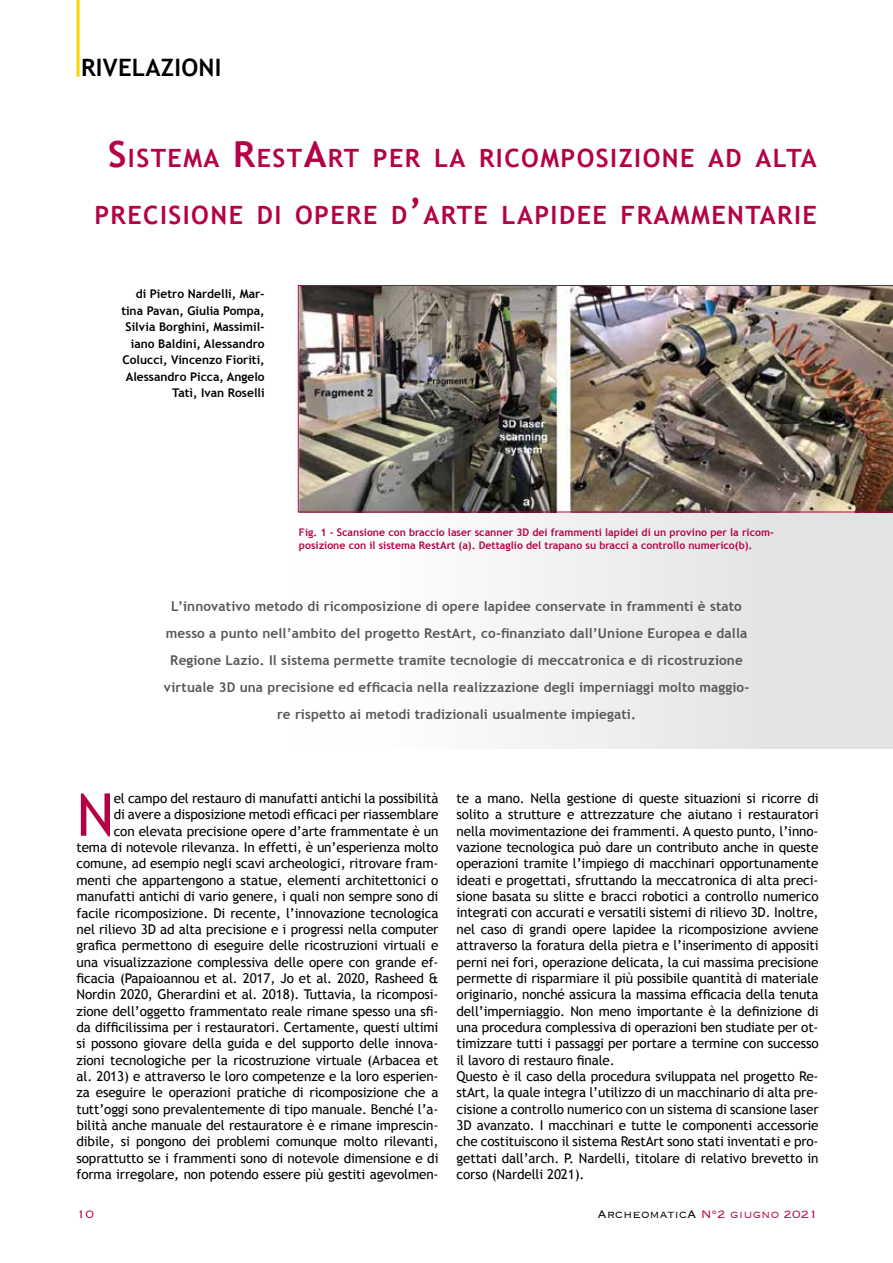
<style>
.page{position:relative;width:893px;height:1263px;background:#fff}
.page>*{position:absolute;margin:0;border:0;box-sizing:border-box;transform-origin:0 0}
.t1{font:59.25px "Trebuchet MS";color:#b40247}
.t2{font:700 25.2px "Trebuchet MS";letter-spacing:.055em;color:#b40247}
.t3{font:700 24px "Trebuchet MS";letter-spacing:.01em;color:#000}
.t4{font:300 14.1px "Copperplate";color:#b40247}
.t5{font:13.5px/16.4px "Trebuchet MS";letter-spacing:-.01em;color:#000;text-align:right}
.t6{font:700 13.5px/27px "Trebuchet MS";letter-spacing:.01em;color:#575756;text-align:center}
.t7{font:700 12px/16.5px "Trebuchet MS";color:#000;text-align:right}
.t8{font:700 10.5px/12.6px "Trebuchet MS";color:#b40247}
.s1{font-size:36px}
.s2{color:#000}
</style>
<div class="page">
<div style="left:288px;top:285px;width:605px;height:463px;background:linear-gradient(to right,#fff,#dfdfdf)"></div>
<img style="left:298px;top:285px;width:595px;height:227px">
<hr style="left:77px;top:0;width:3px;height:77px;background:#f7d200">
<h3 class="t3" style="left:81px;top:53px;width:142px">RIVELAZIONI</h3>
<h2 class="t2" style="left:108px;top:143px;width:710px"><span class="s1">S</span>ISTEMA <span class="s1">R</span>EST<span class="s1">A</span>RT PER LA RICOMPOSIZIONE AD ALTA</h2>
<h2 class="t2" style="left:94px;top:200px;width:724px">PRECISIONE DI OPERE D<span class="s1">’</span>ARTE LAPIDEE FRAMMENTARIE</h2>
<p class="t7" style="left:121px;top:286px;width:145px">di Pietro Nardelli, Mar&shy;tina Pavan, Giulia Pompa,<br>Silvia Borghini, Massimil&shy;iano Baldini, Alessandro<br>Colucci, Vincenzo Fioriti,<br>Alessandro Picca, Angelo<br>Tatì, Ivan Roselli</p>
<p class="t8" style="left:299px;top:526px;width:476px">Fig. 1 - Scansione con braccio laser scanner 3D dei frammenti lapidei di un provino per la ricom&shy;posizione con il sistema RestArt (a). Dettaglio del trapano su bracci a controllo numerico(b).</p>
<p class="t6" style="left:164px;top:593px;width:587px">L’innovativo metodo di ricomposizione di opere lapidee conservate in frammenti è stato messo a punto nell’ambito del progetto RestArt, co-finanziato dall’Unione Europea e dalla Regione Lazio. Il sistema permette tramite tecnologie di meccatronica e di ricostruzione virtuale 3D una precisione ed efficacia nella realizzazione degli imperniaggi molto maggio&shy;re rispetto ai metodi tradizionali usualmente impiegati.</p>
<p class="t5" style="left:77px;top:790px;width:363px">el campo del restauro di manufatti antichi la possibilità<br>di avere a disposizione metodi efficaci per riassemblare<br>con elevata precisione opere d’arte frammentate è un<br>tema di notevole rilevanza. In effetti, è un’esperienza molto comune, ad esempio negli scavi archeologici, ritrovare fram&shy;menti che appartengono a statue, elementi architettonici o manufatti antichi di vario genere, i quali non sempre sono di facile ricomposizione. Di recente, l’innovazione tecnologica nel rilievo 3D ad alta precisione e i progressi nella computer grafica permettono di eseguire delle ricostruzioni virtuali e una visualizzazione complessiva delle opere con grande ef&shy;ficacia (Papaioannou et al. 2017, Jo et al. 2020, Rasheed &amp; Nordin 2020, Gherardini et al. 2018). Tuttavia, la ricomposi&shy;zione dell’oggetto frammentato reale rimane spesso una sfi&shy;da difficilissima per i restauratori. Certamente, questi ultimi si possono giovare della guida e del supporto delle innova&shy;zioni tecnologiche per la ricostruzione virtuale (Arbacea et al. 2013) e attraverso le loro competenze e la loro esperien&shy;za eseguire le operazioni pratiche di ricomposizione che a tutt’oggi sono prevalentemente di tipo manuale. Benché l’a&shy;bilità anche manuale del restauratore è e rimane imprescin&shy;dibile, si pongono dei problemi comunque molto rilevanti, soprattutto se i frammenti sono di notevole dimensione e di forma irregolare, non potendo essere più gestiti agevolmen-</p>
<p class="t5" style="left:457px;top:790px;width:363px;text-align:left">te a mano. Nella gestione di queste situazioni si ricorre di solito a strutture e attrezzature che aiutano i restauratori nella movimentazione dei frammenti. A questo punto, l’inno&shy;vazione tecnologica può dare un contributo anche in queste operazioni tramite l’impiego di macchinari opportunamente ideati e progettati, sfruttando la meccatronica di alta preci&shy;sione basata su slitte e bracci robotici a controllo numerico integrati con accurati e versatili sistemi di rilievo 3D. Inoltre, nel caso di grandi opere lapidee la ricomposizione avviene attraverso la foratura della pietra e l’inserimento di appositi perni nei fori, operazione delicata, la cui massima precisione permette di risparmiare il più possibile quantità di materiale originario, nonché assicura la massima efficacia della tenuta dell’imperniaggio. Non meno importante è la definizione di una procedura complessiva di operazioni ben studiate per ot&shy;timizzare tutti i passaggi per portare a termine con successo il lavoro di restauro finale.<br>Questo è il caso della procedura sviluppata nel progetto Re&shy;stArt, la quale integra l’utilizzo di un macchinario di alta pre&shy;cisione a controllo numerico con un sistema di scansione laser 3D avanzato. I macchinari e tutte le componenti accessorie che costituiscono il sistema RestArt sono stati inventati e pro&shy;gettati dall’arch. P. Nardelli, titolare di relativo brevetto in corso (Nardelli 2021).</p>
<h1 class="t1" style="left:77px;top:780px;width:39px">N</h1>
<p class="t4" style="left:77px;top:1205px;width:19px">10</p>
<p class="t4" style="left:597px;top:1205px;width:222px"><span class="s2">ArcheomaticA</span> N°2 giugno 2021</p>
</div>
